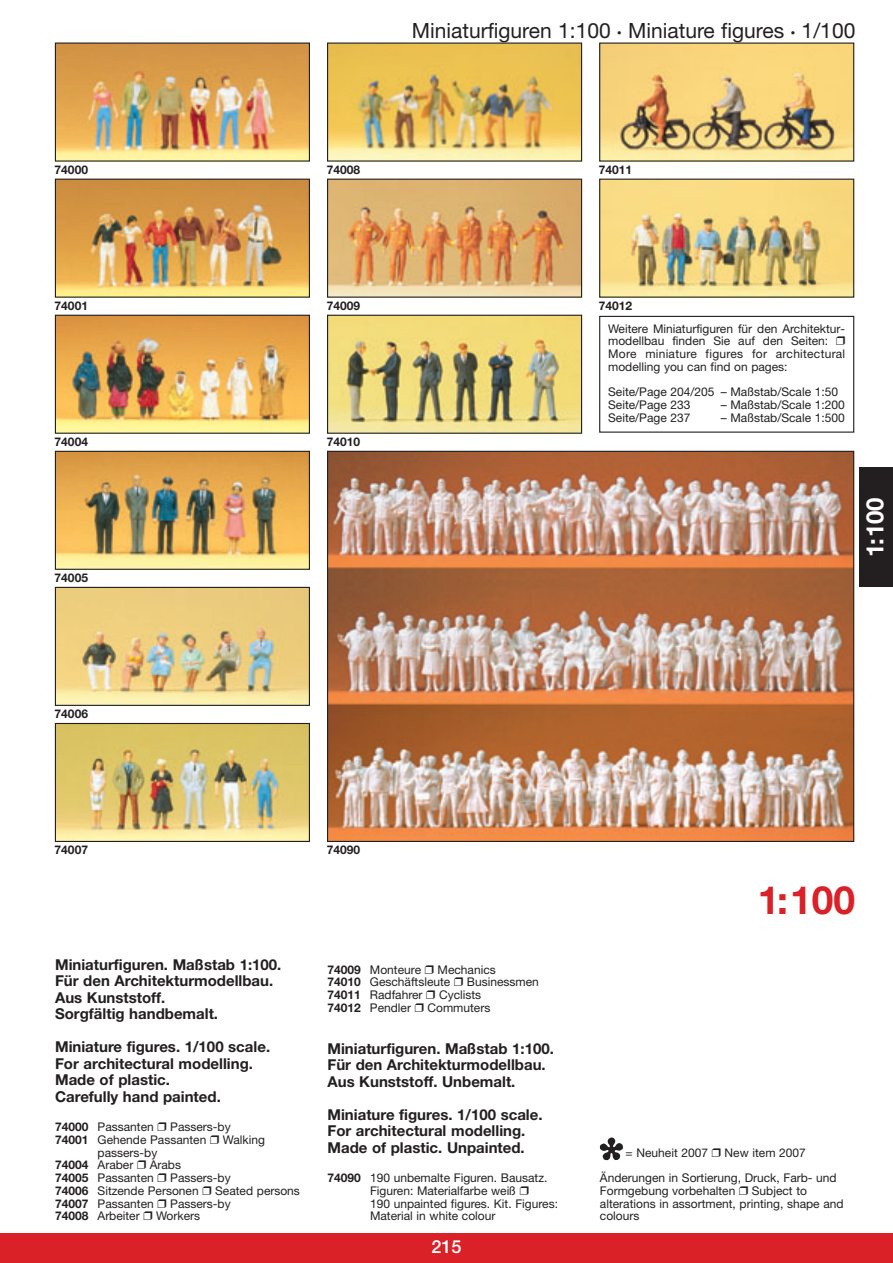
<style>
.page{position:relative;width:893px;height:1263px;background:#fff}
.page>*{position:absolute;margin:0;border:0;box-sizing:border-box;transform-origin:0 0}
.t1{font:700 39px "Helvetica Neue";color:#da2128}
.t2{font:700 24px "Helvetica Neue";color:#fff}
.t3{font:21px "Helvetica Neue";color:#231f20}
.t4{font:500 18px "Helvetica Neue";color:#fff}
.t5{font:700 15px/16.5px "Helvetica Neue";color:#231f20}
.t6{font:12px/12.8px "Helvetica Neue";color:#231f20}
.t7{font:700 12px "Helvetica Neue";color:#231f20}
.s1{font-size:9px}
.s2{font-family:"Monotype Sorts"}
.s3{font-weight:700}
</style>
<div class="page">
<img style="left:0;top:42px;width:893px;height:1221px">
<p class="t7" style="left:55px;top:165px;width:35px">74000</p>
<p class="t7" style="left:327px;top:165px;width:35px">74008</p>
<h3 class="t3" style="left:412px;top:23px;width:445px">Miniaturfiguren 1:100 <span class="s1">•</span> Miniature figures <span class="s1">•</span> 1/100</h3>
<p class="t7" style="left:599px;top:165px;width:35px">74011</p>
<p class="t7" style="left:55px;top:301px;width:35px">74001</p>
<p class="t7" style="left:55px;top:437px;width:35px">74004</p>
<p class="t7" style="left:55px;top:573px;width:35px">74005</p>
<p class="t7" style="left:55px;top:709px;width:35px">74006</p>
<p class="t7" style="left:327px;top:301px;width:35px">74009</p>
<p class="t7" style="left:327px;top:437px;width:35px">74010</p>
<p class="t7" style="left:599px;top:301px;width:35px">74012</p>
<p class="t6" style="left:608px;top:323px;width:239px;text-align:justify">Weitere Miniaturfiguren für den Archi tektur - modellbau finden Sie auf den Seiten: <span class="s2">❒ </span>More miniature figures for archi tec tural modelling you can find on pages:</p>
<p class="t6" style="left:608px;top:387px;width:232px">Seite/Page 204/205 – Maßstab/Scale 1:50<br>Seite/Page 233</p>
<p class="t6" style="left:721px;top:400px;width:126px">– Maßstab/Scale 1:200</p>
<p class="t6" style="left:608px;top:412px;width:84px">Seite/Page 237</p>
<p class="t6" style="left:721px;top:412px;width:126px">– Maßstab/Scale 1:500</p>
<h2 class="t2" style="left:866px;top:557px;width:62px;rotate:-90deg">1:100</h2>
<p class="t7" style="left:55px;top:846px;width:35px">74007</p>
<p class="t7" style="left:327px;top:846px;width:35px">74090</p>
<p class="t5" style="left:55px;top:958px;width:228px">Miniaturfiguren. Maßstab 1:100.<br>Für den Architekturmodellbau.<br>Aus Kunststoff.<br>Sorgfältig handbemalt.</p>
<p class="t5" style="left:55px;top:1040px;width:217px">Miniature figures. 1/100 scale.<br>For architectural modelling.<br>Made of plastic.<br>Carefully hand painted.</p>
<p class="t6" style="left:55px;top:1122px;width:177px"><span class="s3">74000</span> Passanten <span class="s2">❒</span> Passers-by</p>
<p class="t6" style="left:55px;top:1134px;width:211px"><span class="s3">74001</span> Gehende Passanten <span class="s2">❒</span> Walking</p>
<p class="t6" style="left:98px;top:1147px;width:61px">passers-by</p>
<p class="t6" style="left:55px;top:1160px;width:128px"><span class="s3">74004</span> Araber <span class="s2">❒</span> Arabs</p>
<p class="t6" style="left:55px;top:1173px;width:177px"><span class="s3">74005</span> Passanten <span class="s2">❒</span> Passers-by</p>
<p class="t6" style="left:55px;top:1185px;width:246px"><span class="s3">74006</span> Sitzende Personen <span class="s2">❒</span> Seated persons</p>
<p class="t6" style="left:55px;top:1198px;width:177px"><span class="s3">74007</span> Passanten <span class="s2">❒</span> Passers-by</p>
<p class="t6" style="left:55px;top:1211px;width:147px"><span class="s3">74008</span> Arbeiter <span class="s2">❒</span> Workers</p>
<p class="t6" style="left:327px;top:964px;width:213px"><span class="s3">74009</span> Monteure <span class="s2">❒</span> Mechanics<br><span class="s3">74010</span> Geschäftsleute <span class="s2">❒</span> Businessmen<br><span class="s3">74011</span> Radfahrer <span class="s2">❒</span> Cyclists<br><span class="s3">74012</span> Pendler <span class="s2">❒</span> Commuters</p>
<p class="t5" style="left:327px;top:1042px;width:228px">Miniaturfiguren. Maßstab 1:100.<br>Für den Architekturmodellbau.<br>Aus Kunststoff. Unbemalt.</p>
<p class="t5" style="left:327px;top:1108px;width:217px">Miniature figures. 1/100 scale.<br>For architectural modelling.<br>Made of plastic. Unpainted.</p>
<p class="t6" style="left:370px;top:1173px;width:190px;text-indent:-43px"><span class="s3">74090</span> 190 unbemalte Figuren. Bausatz.<br>Figuren: Materialfarbe weiß <span class="s2">❒<br></span>190 unpainted figures. Kit. Figures:<br>Material in white colour</p>
<h3 class="t4" style="left:431px;top:1240px;width:32px">215</h3>
<h1 class="t1" style="left:758px;top:886px;width:99px">1:100</h1>
<p class="t6" style="left:600px;top:1141px;width:238px;line-height:25.5px;text-align:center">= Neuheit 2007 <span class="s2">❒</span> New item 2007<br>Änderungen in Sortierung, Druck, Farb- und</p>
<p class="t6" style="left:600px;top:1185px;width:245px">Formgebung vorbehalten <span class="s2">❒</span> Subject to alterations in assortment, printing, shape and colours</p>
</div>
